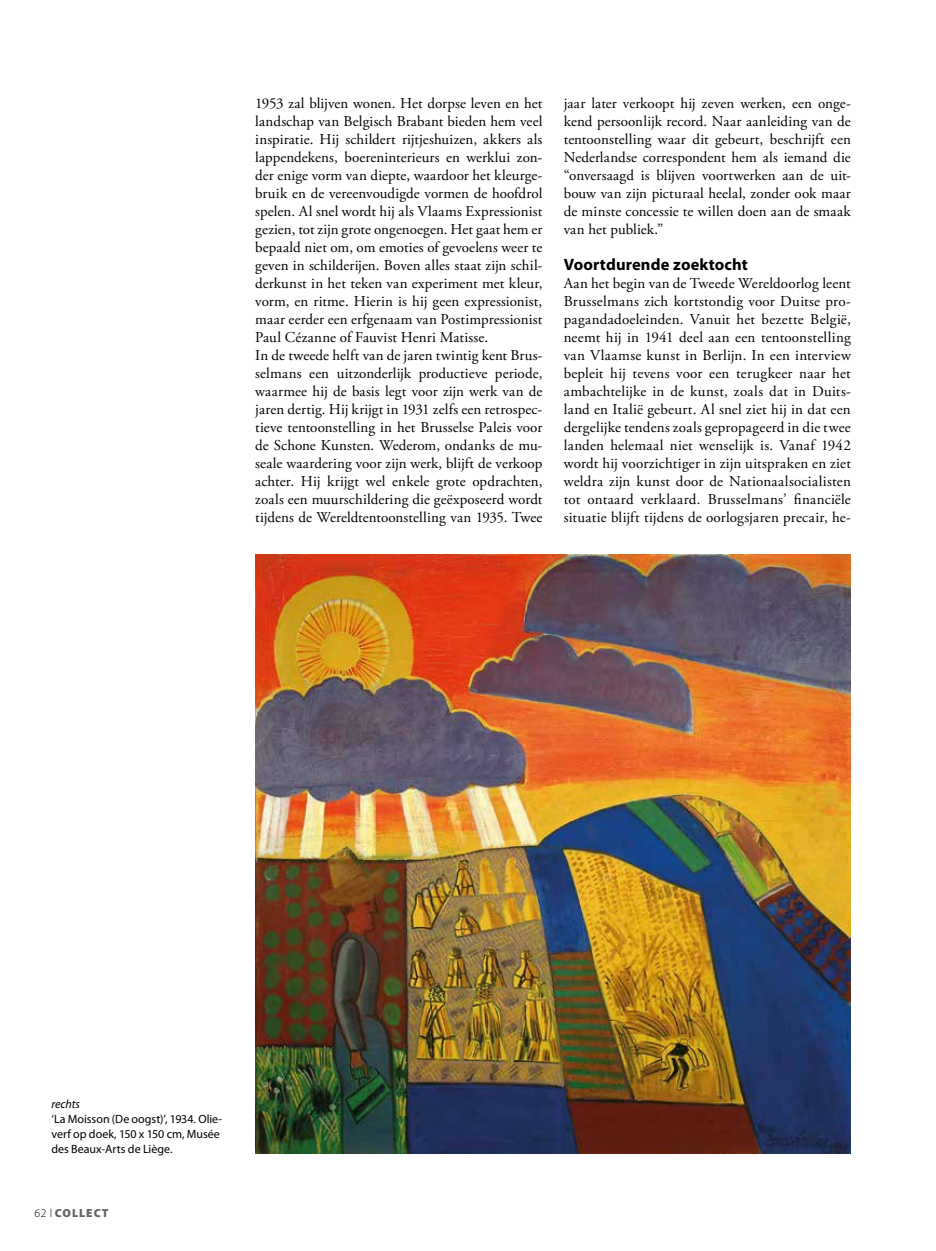
<style>
.page{position:relative;width:936px;height:1251px;background:#fff}
.page>*{position:absolute;margin:0;border:0;box-sizing:border-box;transform-origin:0 0}
.t1{font:700 16.5px "Myriad Pro";letter-spacing:.01em;color:#000}
.t2{font:15px/18px "Adobe Garamond Pro";letter-spacing:.005em;color:#000;text-align:justify}
.t3{font:12px/15px "Myriad Pro";color:#000}
.t4{font:italic 12px "Myriad Pro";letter-spacing:-.005em;color:#000}
.t5{font:900 11.7px "Myriad Pro";letter-spacing:.08em;color:#646363}
.s1{font-weight:300;color:#000}
</style>
<div class="page">
<img style="left:255px;top:554px;width:595px;height:598px">
<p class="t2" style="left:255px;top:95px;width:289px;text-align:left">1953 zal blijven wonen. Het dorpse leven en het landschap van Belgisch Brabant bieden hem veel inspiratie. Hij schildert rijtjeshuizen, akkers als lappendekens, boereninterieurs en werklui zon&shy;der enige vorm van diepte, waardoor het kleurge&shy;bruik en de vereenvoudigde vormen de hoofdrol spelen. Al snel wordt hij als Vlaams Expressionist gezien, tot zijn grote ongenoegen. Het gaat hem er bepaald niet om, om emoties of gevoelens weer te geven in schilderijen. Boven alles staat zijn schil&shy;derkunst in het teken van experiment met kleur, vorm, en ritme. Hierin is hij geen expressionist, maar eerder een erfgenaam van Postimpressionist Paul Cézanne of Fauvist Henri Matisse.<br>In de tweede helft van de jaren twintig kent Brus&shy;selmans een uitzonderlijk productieve periode, waarmee hij de basis legt voor zijn werk van de jaren dertig. Hij krijgt in 1931 zelfs een retrospec&shy;tieve tentoonstelling in het Brusselse Paleis voor de Schone Kunsten. Wederom, ondanks de mu&shy;seale waardering voor zijn werk, blijft de verkoop achter. Hij krijgt wel enkele grote opdrachten, zoals een muurschildering die geëxposeerd wordt tijdens de Wereldtentoonstelling van 1935. Twee</p>
<p class="t2" style="left:563px;top:95px;width:289px">jaar later verkoopt hij zeven werken, een onge&shy;kend persoonlijk record. Naar aanleiding van de tentoonstelling waar dit gebeurt, beschrijft een Nederlandse correspondent hem als iemand die “onversaagd is blijven voortwerken aan de uit&shy;bouw van zijn picturaal heelal, zonder ook maar de minste concessie te willen doen aan de smaak van het publiek.”</p>
<p class="t1" style="left:563px;top:255px;width:186px">Voortdurende zoektocht</p>
<p class="t2" style="left:563px;top:275px;width:289px">Aan het begin van de Tweede Wereldoorlog leent Brusselmans zich kortstondig voor Duitse pro&shy;pagandadoeleinden. Vanuit het bezette België, neemt hij in 1941 deel aan een tentoonstelling van Vlaamse kunst in Berlijn. In een interview bepleit hij tevens voor een terugkeer naar het ambachtelijke in de kunst, zoals dat in Duits&shy;land en Italië gebeurt. Al snel ziet hij in dat een dergelijke tendens zoals gepropageerd in die twee landen helemaal niet wenselijk is. Vanaf 1942 wordt hij voorzichtiger in zijn uitspraken en ziet weldra zijn kunst door de Nationaalsocialisten tot ontaard verklaard. Brusselmans’ financiële situatie blijft tijdens de oorlogsjaren precair, he-</p>
<p class="t4" style="left:51px;top:1097px;width:30px">rechts</p>
<p class="t3" style="left:51px;top:1111px;width:172px">‘La Moisson (De oogst)’, 1934. Olie&shy;verf op doek, 150 x 150 cm, Musée des Beaux-Arts de Liège.</p>
<p class="t5" style="left:34px;top:1205px;width:75px"><span class="s1">62 l</span> COLLECT</p>
</div>
